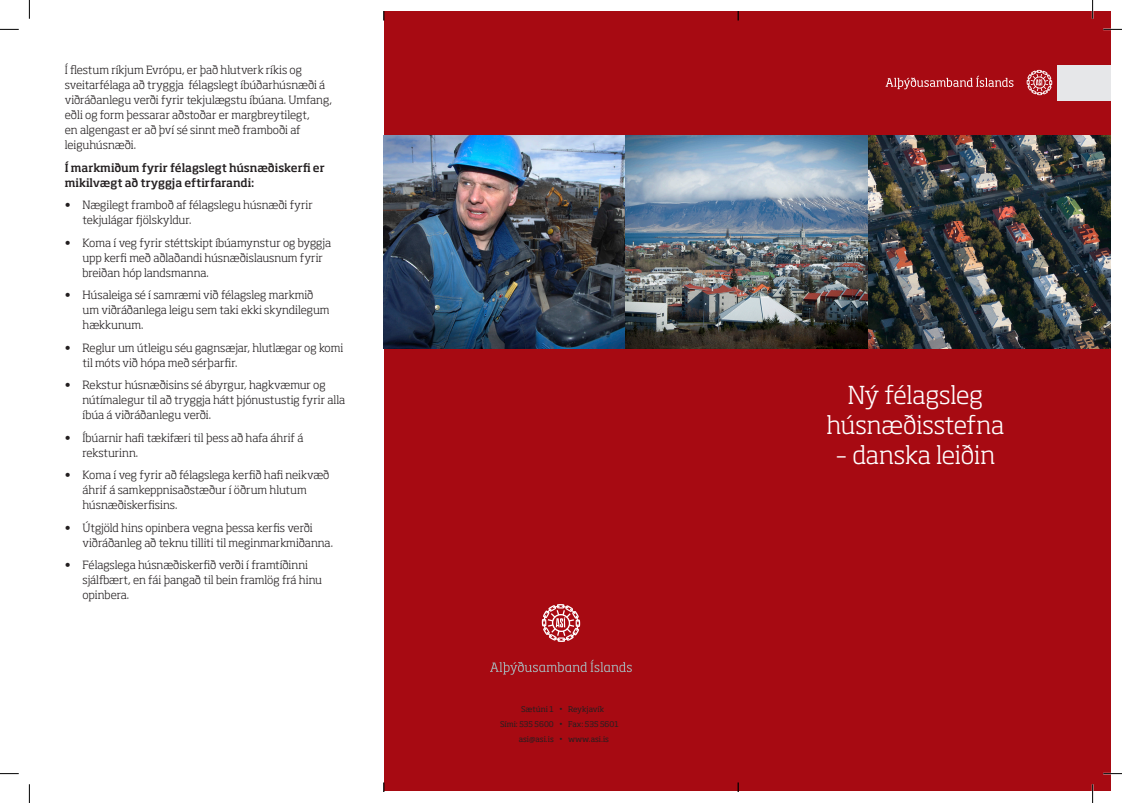
<style>
.page{position:relative;width:1122px;height:803px;background:#fff}
.page>*{position:absolute;margin:0;border:0;box-sizing:border-box;transform-origin:0 0}
.t1{font:300 24.5px/30px "Soho Std";letter-spacing:-.01em;color:#fff;text-align:center}
.t2{font:300 11.25px/15px "Soho Std";color:#231f20}
.t3{font:500 11.25px/15px "Soho Std";color:#231f20}
.t4{font:7.75px "Soho Std";color:#231f20}
.s1{font-weight:500}
.s2{font-size:5.75px}
</style>
<div class="page">
<div style="left:384px;top:12px;width:726px;height:779px;background:#a70a12"></div>
<img style="left:384px;top:136px;width:726px;height:212px">
<svg style="left:885px;top:76px;width:128px;height:13px"></svg>
<svg style="left:1026px;top:70px;width:26px;height:25px"></svg>
<div style="left:1057px;top:65px;width:53px;height:35px;background:#e6e7e9"></div>
<svg style="left:542px;top:604px;width:38px;height:38px"></svg>
<svg style="left:490px;top:660px;width:142px;height:15px"></svg>
<svg style="left:737px;top:12px;width:2px;height:9px"></svg>
<svg style="left:737px;top:782px;width:2px;height:9px"></svg>
<svg style="left:0;top:29px;width:19px;height:1px"></svg>
<svg style="left:1103px;top:29px;width:19px;height:1px"></svg>
<svg style="left:0;top:773px;width:19px;height:1px"></svg>
<svg style="left:1103px;top:773px;width:19px;height:1px"></svg>
<svg style="left:29px;top:0;width:1px;height:19px"></svg>
<svg style="left:29px;top:784px;width:1px;height:19px"></svg>
<svg style="left:1092px;top:0;width:1px;height:19px"></svg>
<svg style="left:1092px;top:784px;width:1px;height:19px"></svg>
<p class="t2" style="left:65px;top:63px;width:269px">Í flestum ríkjum Evrópu, er það hlutverk ríkis og sveitarfélaga að tryggja félagslegt íbúðarhúsnæði á viðráðanlegu verði fyrir tekjulægstu íbúana. Umfang, eðli og form þessarar aðstoðar er margbreytilegt,<br>en algengast er að því sé sinnt með framboði af leiguhúsnæði.</p>
<p class="t3" style="left:65px;top:160px;width:261px">Í markmiðum fyrir félagslegt húsnæðiskerfi er mikilvægt að tryggja eftirfarandi:</p>
<p class="t2" style="left:83px;top:198px;width:232px;text-indent:-18px"><span class="s1">•</span> Nægilegt framboð af félagslegu húsnæði fyrir tekjulágar fjölskyldur.</p>
<p class="t2" style="left:83px;top:235px;width:250px;text-indent:-18px"><span class="s1">•</span> Koma í veg fyrir stéttskipt íbúamynstur og byggja upp kerfi með aðlaðandi húsnæðislausnum fyrir breiðan hóp landsmanna.</p>
<p class="t2" style="left:83px;top:288px;width:249px;text-indent:-18px"><span class="s1">•</span> Húsaleiga sé í samræmi við félagsleg markmið um viðráðanlega leigu sem taki ekki skyndilegum hækkunum.</p>
<p class="t2" style="left:83px;top:340px;width:262px;text-indent:-18px"><span class="s1">•</span> Reglur um útleigu séu gagnsæjar, hlutlægar og komi til móts við hópa með sérþarfir.</p>
<p class="t2" style="left:83px;top:378px;width:264px;text-indent:-18px"><span class="s1">•</span> Rekstur húsnæðisins sé ábyrgur, hagkvæmur og nútímalegur til að tryggja hátt þjónustustig fyrir alla íbúa á viðráðanlegu verði.</p>
<p class="t2" style="left:83px;top:430px;width:222px;text-indent:-18px"><span class="s1">•</span> Íbúarnir hafi tækifæri til þess að hafa áhrif á reksturinn.</p>
<p class="t2" style="left:83px;top:468px;width:248px;text-indent:-18px"><span class="s1">•</span> Koma í veg fyrir að félagslega kerfið hafi neikvæð áhrif á samkeppnisaðstæður í öðrum hlutum húsnæðiskerfisins.</p>
<p class="t2" style="left:83px;top:520px;width:252px;text-indent:-18px"><span class="s1">•</span> Útgjöld hins opinbera vegna þessa kerfis verði viðráðanleg að teknu tilliti til meginmarkmiðanna.</p>
<p class="t2" style="left:83px;top:558px;width:241px;text-indent:-18px"><span class="s1">•</span> Félagslega húsnæðiskerfið verði í framtíðinni sjálfbært, en fái þangað til bein framlög frá hinu opinbera.</p>
<p class="t4" style="left:521px;top:704px;width:84px">Sætúni 1 <span class="s2">•</span> Reykjavík</p>
<p class="t4" style="left:500px;top:719px;width:120px">Sími: 535 5600 <span class="s2">•</span> Fax: 535 5601</p>
<p class="t4" style="left:519px;top:734px;width:92px">asi@asi.is <span class="s2">•</span> www.asi.is</p>
<h1 class="t1" style="left:826px;top:380px;width:179px">Ný félagsleg húsnæðisstefna</h1>
<h1 class="t1" style="left:835px;top:440px;width:161px">– danska leiðin</h1>
</div>
